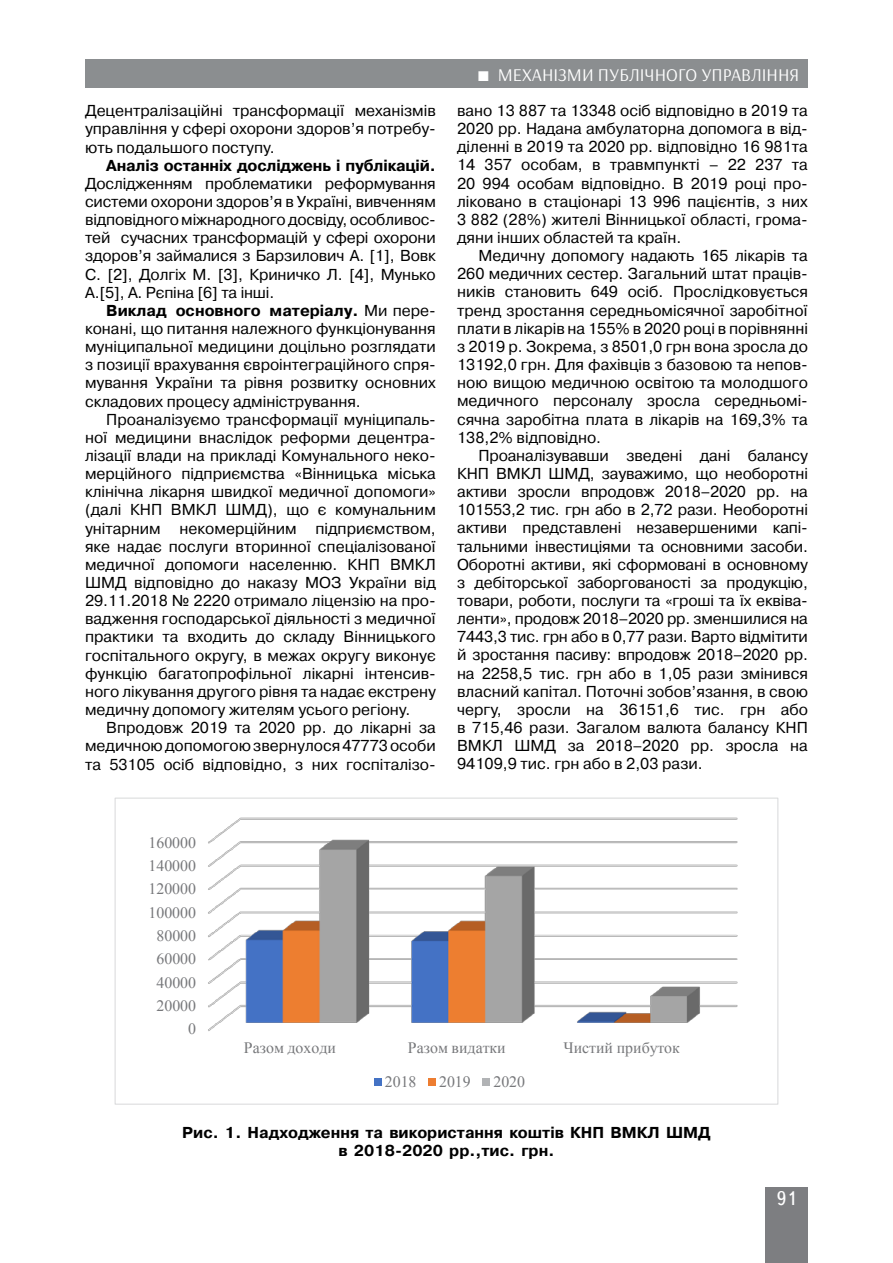
<style>
.page{position:relative;width:893px;height:1263px;background:#fff}
.page>*{position:absolute;margin:0;border:0;box-sizing:border-box;transform-origin:0 0}
.t1{font:19.5px "Ukrainian Text";color:#fff}
.t2{font:18px "Arsenal";color:#fff}
.t3{font:15.9px "Times New Roman";color:#77787b}
.t4{font:15.75px/18.1px "Pragmatica C";color:#000;text-align:justify}
.t5{font:700 15.75px/18.1px "Pragmatica CTT";color:#000;text-align:center}
.s1{font-family:"Pragmatica C";font-weight:400}
</style>
<div class="page">
<div style="left:765px;top:1187px;width:43px;height:76px;background:#7d7e81"></div>
<div style="left:85px;top:60px;width:723px;height:28px;background:#8b8e90"></div>
<img style="left:208px;top:817px;width:530px;height:214px">
<div style="left:374px;top:1078px;width:7px;height:8px;background:#4472c4"></div>
<div style="left:428px;top:1078px;width:8px;height:8px;background:#ed7d31"></div>
<div style="left:482px;top:1078px;width:8px;height:8px;background:#b1b3b5"></div>
<p class="t4" style="left:85px;top:102px;width:352px">Децентралізаційні трансформації механізмів управління у сфері охорони здоров’я потребу&shy;ють подальшого поступу.</p>
<p class="t5" style="left:106px;top:156px;width:331px">Аналіз останніх досліджень і публікацій.</p>
<p class="t4" style="left:85px;top:174px;width:352px">Дослідженням проблематики реформування системи охорони здоров’я в Україні, вивченням відповідного міжнародного досвіду, особливос&shy;тей сучасних трансформацій у сфері охорони здоров’я займалися з Барзилович А. [1], Вовк С. [2], Долгіх М. [3], Криничко Л. [4], Мунько А.[5], А. Рєпіна [6] та інші.</p>
<p class="t5" style="left:106px;top:301px;width:331px">Виклад основного матеріалу. <span class="s1">Ми пере-</span></p>
<p class="t4" style="left:85px;top:320px;width:352px">конані, що питання належного функціонування муніципальної медицини доцільно розглядати з позиції врахування євроінтеграційного спря&shy;мування України та рівня розвитку основних складових процесу адміністрування.</p>
<p class="t4" style="left:85px;top:410px;width:352px;text-indent:21px">Проаналізуємо трансформації муніципаль&shy;ної медицини внаслідок реформи децентра&shy;лізації влади на прикладі Комунального неко&shy;мерційного підприємства «Вінницька міська клінічна лікарня швидкої медичної допомоги» (далі КНП ВМКЛ ШМД), що є комунальним унітарним некомерційним підприємством, яке надає послуги вторинної спеціалізованої медичної допомоги населенню. КНП ВМКЛ ШМД відповідно до наказу МОЗ України від 29.11.2018 № 2220 отримало ліцензію на про&shy;вадження господарської діяльності з медичної практики та входить до складу Вінницького госпітального округу, в межах округу виконує функцію багатопрофільної лікарні інтенсив&shy;ного лікування другого рівня та надає екстрену медичну допомогу жителям усього регіону.</p>
<p class="t4" style="left:85px;top:719px;width:352px;text-indent:21px">Впродовж 2019 та 2020 рр. до лікарні за медичною допомогою звернулося 47773 особи та 53105 осіб відповідно, з них госпіталізо-</p>
<p class="t2" style="left:456px;top:64px;width:139px">ТЕОРІЯ ТА ІСТОРІЯ</p>
<p class="t2" style="left:498px;top:64px;width:303px">МЕХАНІЗМИ ПУБЛІЧНОГО УПРАВЛІННЯ</p>
<p class="t4" style="left:457px;top:102px;width:352px">вано 13 887 та 13348 осіб відповідно в 2019 та 2020 рр. Надана амбулаторна допомога в від&shy;діленні в 2019 та 2020 рр. відповідно 16 981та 14 357 особам, в травмпункті – 22 237 та 20 994 особам відповідно. В 2019 році про&shy;ліковано в стаціонарі 13 996 пацієнтів, з них 3 882 (28%) жителі Вінницької області, грома&shy;дяни інших областей та країн.</p>
<p class="t4" style="left:457px;top:247px;width:352px;text-indent:21px">Медичну допомогу надають 165 лікарів та 260 медичних сестер. Загальний штат праців&shy;ників становить 649 осіб. Прослідковується тренд зростання середньомісячної заробітної плати в лікарів на 155% в 2020 році в порівнянні з 2019 р. Зокрема, з 8501,0 грн вона зросла до 13192,0 грн. Для фахівців з базовою та непов&shy;ною вищою медичною освітою та молодшого медичного персоналу зросла середньомі&shy;сячна заробітна плата в лікарів на 169,3% та 138,2% відповідно.</p>
<p class="t4" style="left:457px;top:446px;width:352px;text-indent:21px">Проаналізувавши зведені дані балансу КНП ВМКЛ ШМД, зауважимо, що необоротні активи зросли впродовж 2018–2020 рр. на 101553,2 тис. грн або в 2,72 рази. Необоротні активи представлені незавершеними капі&shy;тальними інвестиціями та основними засоби.<br>Оборотні активи, які сформовані в основному з дебіторської заборгованості за продукцію, товари, роботи, послуги та «гроші та їх еквіва&shy;ленти», продовж 2018–2020 рр. зменшилися на 7443,3 тис. грн або в 0,77 рази. Варто відмітити й зростання пасиву: впродовж 2018–2020 рр. на 2258,5 тис. грн або в 1,05 рази змінився власний капітал. Поточні зобов’язання, в свою чергу, зросли на 36151,6 тис. грн або в 715,46 рази. Загалом валюта балансу КНП ВМКЛ ШМД за 2018–2020 рр. зросла на 94109,9 тис. грн або в 2,03 рази.</p>
<p class="t3" style="left:149px;top:832px;width:49px">160000</p>
<p class="t3" style="left:149px;top:855px;width:49px">140000</p>
<p class="t3" style="left:149px;top:878px;width:49px">120000</p>
<p class="t3" style="left:149px;top:902px;width:49px">100000</p>
<p class="t3" style="left:156px;top:925px;width:41px">80000</p>
<p class="t3" style="left:156px;top:948px;width:41px">60000</p>
<p class="t3" style="left:156px;top:972px;width:41px">40000</p>
<p class="t3" style="left:156px;top:995px;width:41px">20000</p>
<p class="t3" style="left:188px;top:1018px;width:9px">0</p>
<p class="t3" style="left:244px;top:1037px;width:94px">Разом доходи</p>
<p class="t3" style="left:408px;top:1037px;width:99px">Разом видатки</p>
<p class="t3" style="left:564px;top:1037px;width:118px">Чистий прибуток</p>
<p class="t3" style="left:385px;top:1071px;width:33px">2018</p>
<p class="t3" style="left:439px;top:1071px;width:33px">2019</p>
<p class="t3" style="left:493px;top:1071px;width:33px">2020</p>
<p class="t5" style="left:182px;top:1124px;width:530px">Рис. 1. Надходження та використання коштів КНП ВМКЛ ШМД в 2018-2020 рр.,тис. грн.</p>
<p class="t1" style="left:776px;top:1188px;width:22px">91</p>
</div>
